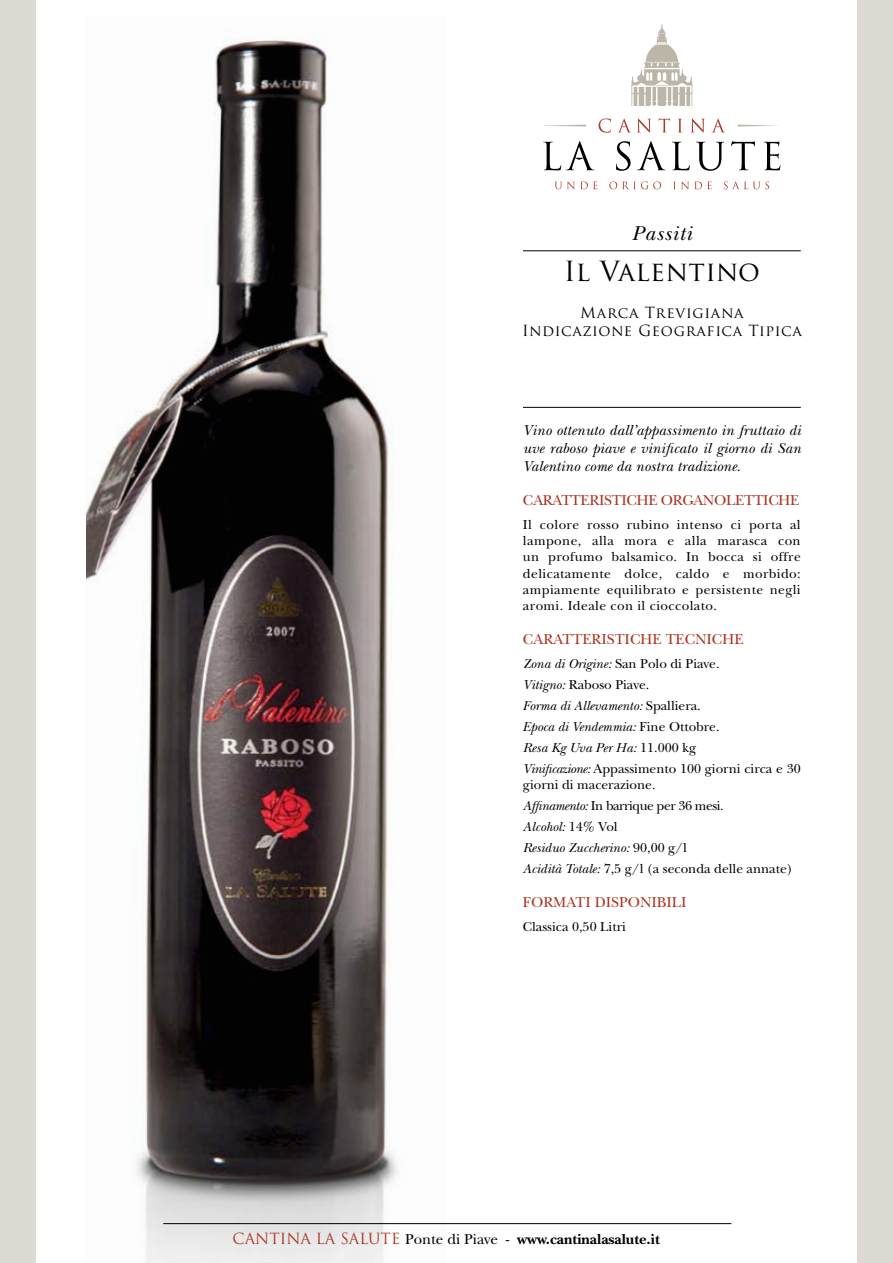
<style>
.page{position:relative;width:893px;height:1263px;background:#fff}
.page>*{position:absolute;margin:0;border:0;box-sizing:border-box;transform-origin:0 0}
.t1{font:27px "Trajan Pro";letter-spacing:.015em;color:#000}
.t2{font:italic 21px "New Baskerville Std";letter-spacing:.045em;color:#000}
.t3{font:italic 15px/18px "New Baskerville Std";letter-spacing:.01em;color:#000;text-align:justify}
.t4{font:700 15px "New Baskerville Std";color:#000}
.t5{font:15px/18px "Trajan Pro";letter-spacing:.045em;color:#000;text-align:center}
.t6{font:15px "New Baskerville Std";color:#aa3624}
.t7{font:15px "New Baskerville Std";letter-spacing:-.02em;color:#aa3624}
.t8{font:13.5px/16.2px "New Baskerville Std";color:#000;text-align:justify}
.t9{font:italic 13.5px/21px "New Baskerville Std";color:#000}
.s1{font-style:normal}
.s2{font-style:italic}
.s3{font-family:"Trajan Pro";font-weight:400;color:#aa3624}
.s4{font-weight:400}
</style>
<div class="page">
<div style="left:0;top:0;width:35px;height:1263px;background:#dddad4"></div>
<div style="left:857px;top:0;width:36px;height:1263px;background:#dddad4"></div>
<img style="left:87px;top:39px;width:359px;height:1224px">
<svg style="left:631px;top:24px;width:62px;height:82px"></svg>
<svg style="left:555px;top:181px;width:42px;height:8px"></svg>
<svg style="left:609px;top:181px;width:52px;height:8px"></svg>
<svg style="left:673px;top:181px;width:39px;height:8px"></svg>
<svg style="left:724px;top:181px;width:45px;height:8px"></svg>
<svg style="left:618px;top:119px;width:12px;height:13px"></svg>
<svg style="left:712px;top:119px;width:12px;height:13px"></svg>
<svg style="left:599px;top:118px;width:12px;height:15px"></svg>
<svg style="left:637px;top:118px;width:14px;height:15px"></svg>
<svg style="left:658px;top:118px;width:12px;height:14px"></svg>
<svg style="left:678px;top:119px;width:4px;height:13px"></svg>
<svg style="left:690px;top:118px;width:15px;height:15px"></svg>
<svg style="left:738px;top:125px;width:40px;height:2px"></svg>
<svg style="left:544px;top:125px;width:42px;height:2px"></svg>
<svg style="left:616px;top:141px;width:15px;height:30px"></svg>
<svg style="left:637px;top:141px;width:29px;height:29px"></svg>
<svg style="left:543px;top:141px;width:51px;height:29px"></svg>
<svg style="left:672px;top:142px;width:18px;height:28px"></svg>
<svg style="left:696px;top:142px;width:28px;height:29px"></svg>
<svg style="left:731px;top:141px;width:24px;height:29px"></svg>
<svg style="left:764px;top:141px;width:16px;height:29px"></svg>
<hr style="left:523px;top:407px;width:278px;height:1px;background:#000">
<hr style="left:523px;top:251px;width:278px;height:1px;background:#000">
<hr style="left:163px;top:1223px;width:568px;height:1px;background:#000">
<h2 class="t2" style="left:632px;top:221px;width:61px">Passiti</h2>
<h1 class="t1" style="left:564px;top:254px;width:198px">Il Valentino</h1>
<p class="t5" style="left:522px;top:303px;width:281px">Marca Trevigiana<br>Indicazione Geografica Tipica</p>
<p class="t3" style="left:523px;top:421px;width:279px">Vino ottenuto dall’appassimento in fruttaio di uve raboso piave e vinificato il giorno di San Valentino come da nostra tradizione.</p>
<p class="t7" style="left:523px;top:492px;width:278px">CARATTERISTICHE ORGANOLETTICHE</p>
<p class="t8" style="left:523px;top:517px;width:279px">Il colore rosso rubino intenso ci porta al lampone, alla mora e alla marasca con un profumo balsamico. In bocca si offre delicatamente dolce, caldo e morbido: ampiamente equilibrato e persistente negli aromi. Ideale con il cioccolato.</p>
<p class="t6" style="left:523px;top:631px;width:222px">CARATTERISTICHE TECNICHE</p>
<p class="t9" style="left:523px;top:653px;width:279px">Zona di Origine: <span class="s1">San Polo di Piave.<br></span>Vitigno: <span class="s1">Raboso Piave.<br></span>Forma di Allevamento: <span class="s1">Spalliera.<br></span>Epoca di Vendemmia: <span class="s1">Fine Ottobre.<br></span>Resa Kg Uva Per Ha: <span class="s1">11.000 kg<br></span>Vinificazione: <span class="s1">Appassimento 100 giorni circa e 30</span></p>
<p class="t8" style="left:523px;top:774px;width:271px;line-height:21px;text-align:left">giorni di macerazione.<br><span class="s2">Affinamento:</span> In barrique per 36 mesi.<br><span class="s2">Alcohol:</span> 14% Vol<br><span class="s2">Residuo Zuccherino:</span> 90,00 g/l<br><span class="s2">Acidità Totale:</span> 7,5 g/l (a seconda delle annate)</p>
<p class="t6" style="left:523px;top:894px;width:165px">FORMATI DISPONIBILI</p>
<p class="t8" style="left:523px;top:919px;width:104px">Classica 0,50 Litri</p>
<p class="t4" style="left:233px;top:1231px;width:429px"><span class="s3">CANTINA LA SALUTE</span> <span class="s4">Ponte di Piave -</span> www.cantinalasalute.it</p>
</div>
